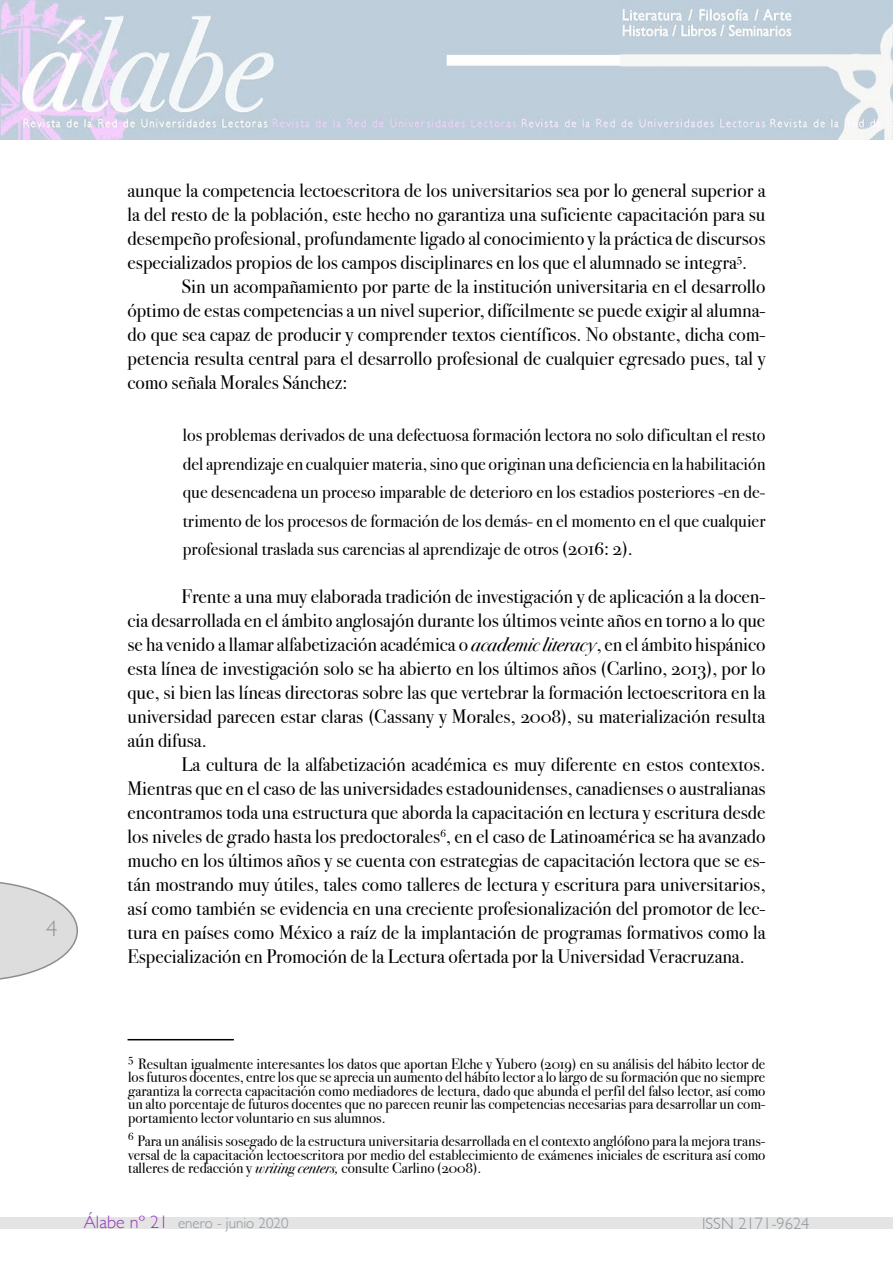
<style>
.page{position:relative;width:893px;height:1263px;background:#fff}
.page>*{position:absolute;margin:0;border:0;box-sizing:border-box;transform-origin:0 0}
.t1{font:300 22.5px "Gill Sans";color:#8a949d}
.t2{font:19.5px/24px "Bodoni Svty Two OSITCTT Book";color:#000;text-align:justify}
.t3{font:18px/28.5px "Bodoni Svty Two OSITCTT Book";color:#000;text-align:justify}
.t4{font:300 16.5px "Gill Sans";color:#8b959c}
.t5{font:15px/13.5px "Bodoni Svty Two OSITCTT Book";color:#000;text-align:justify}
.t6{font:300 15px "Gill Sans";color:#8b959c}
.s1{font-size:19.5px}
.s2{font-family:"Bodoni Svty Two OSITCTT Book It"}
.s3{font-size:18px;color:#9038b7}
</style>
<div class="page">
<svg style="left:0;top:882px;width:78px;height:98px"></svg>
<div style="left:0;top:1218px;width:893px;height:11px;background:#e4e4e4"></div>
<img style="left:0;top:0;width:893px;height:139px">
<hr style="left:128px;top:1039px;width:106px;height:1px;background:#000">
<p class="t1" style="left:46px;top:911px;width:13px">4</p>
<p class="t2" style="left:128px;top:178px;width:639px">aunque la competencia lectoescritora de los universitarios sea por lo general superior a</p>
<p class="t2" style="left:128px;top:202px;width:639px">la del resto de la población, este hecho no garantiza una suficiente capacitación para su</p>
<p class="t2" style="left:128px;top:226px;width:639px">desempeño profesional, profundamente ligado al conocimiento y la práctica de discursos</p>
<p class="t2" style="left:128px;top:250px;width:621px">especializados propios de los campos disciplinares en los que el alumnado se integra<sup>5</sup>.</p>
<p class="t2" style="left:182px;top:274px;width:585px">Sin un acompañamiento por parte de la institución universitaria en el desarrollo</p>
<p class="t2" style="left:128px;top:298px;width:639px">óptimo de estas competencias a un nivel superior, difícilmente se puede exigir al alumna-</p>
<p class="t2" style="left:128px;top:322px;width:639px">do que sea capaz de producir y comprender textos científicos. No obstante, dicha com-</p>
<p class="t2" style="left:128px;top:346px;width:639px">petencia resulta central para el desarrollo profesional de cualquier egresado pues, tal y</p>
<p class="t2" style="left:128px;top:370px;width:222px">como señala Morales Sánchez:</p>
<p class="t3" style="left:183px;top:421px;width:584px">los problemas derivados de una defectuosa formación lectora no solo dificultan el resto del aprendizaje en cualquier materia, sino que originan una deficiencia en la habilitación que desencadena un proceso imparable de deterioro en los estadios posteriores -en de&shy;trimento de los procesos de formación de los demás- en el momento en el que cualquier profesional traslada sus carencias al aprendizaje de otros <span class="s1">(2016: 2).</span></p>
<p class="t2" style="left:128px;top:585px;width:639px;text-indent:54px">Frente a una muy elaborada tradición de investigación y de aplicación a la docen&shy;cia desarrollada en el ámbito anglosajón durante los últimos veinte años en torno a lo que se ha venido a llamar alfabetización académica o <span class="s2">academic literacy</span>, en el ámbito hispánico esta línea de investigación solo se ha abierto en los últimos años (Carlino, 2013), por lo que, si bien las líneas directoras sobre las que vertebrar la formación lectoescritora en la universidad parecen estar claras (Cassany y Morales, 2008), su materialización resulta aún difusa.</p>
<p class="t2" style="left:128px;top:753px;width:639px;text-indent:54px">La cultura de la alfabetización académica es muy diferente en estos contextos.<br>Mientras que en el caso de las universidades estadounidenses, canadienses o australianas encontramos toda una estructura que aborda la capacitación en lectura y escritura desde los niveles de grado hasta los predoctorales<sup>6</sup>, en el caso de Latinoamérica se ha avanzado mucho en los últimos años y se cuenta con estrategias de capacitación lectora que se es&shy;tán mostrando muy útiles, tales como talleres de lectura y escritura para universitarios, así como también se evidencia en una creciente profesionalización del promotor de lec&shy;tura en países como México a raíz de la implantación de programas formativos como la Especialización en Promoción de la Lectura ofertada por la Universidad Veracruzana.</p>
<p class="t5" style="left:128px;top:1057px;width:639px"><sup>5</sup> Resultan igualmente interesantes los datos que aportan Elche y Yubero (2019) en su análisis del hábito lector de los futuros docentes, entre los que se aprecia un aumento del hábito lector a lo largo de su formación que no siempre garantiza la correcta capacitación como mediadores de lectura, dado que abunda el perfil del falso lector, así como un alto porcentaje de futuros docentes que no parecen reunir las competencias necesarias para desarrollar un com&shy;portamiento lector voluntario en sus alumnos.</p>
<p class="t5" style="left:128px;top:1134px;width:639px"><sup>6</sup> Para un análisis sosegado de la estructura universitaria desarrollada en el contexto anglófono para la mejora trans&shy;versal de la capacitación lectoescritora por medio del establecimiento de exámenes iniciales de escritura así como talleres de redacción y <span class="s2">writing centers,</span> consulte Carlino (2008).</p>
<p class="t6" style="left:84px;top:1211px;width:206px"><span class="s3">Álabe nº 21</span> enero - junio 2020</p>
<p class="t4" style="left:702px;top:1211px;width:109px">ISSN 2171-9624</p>
</div>
